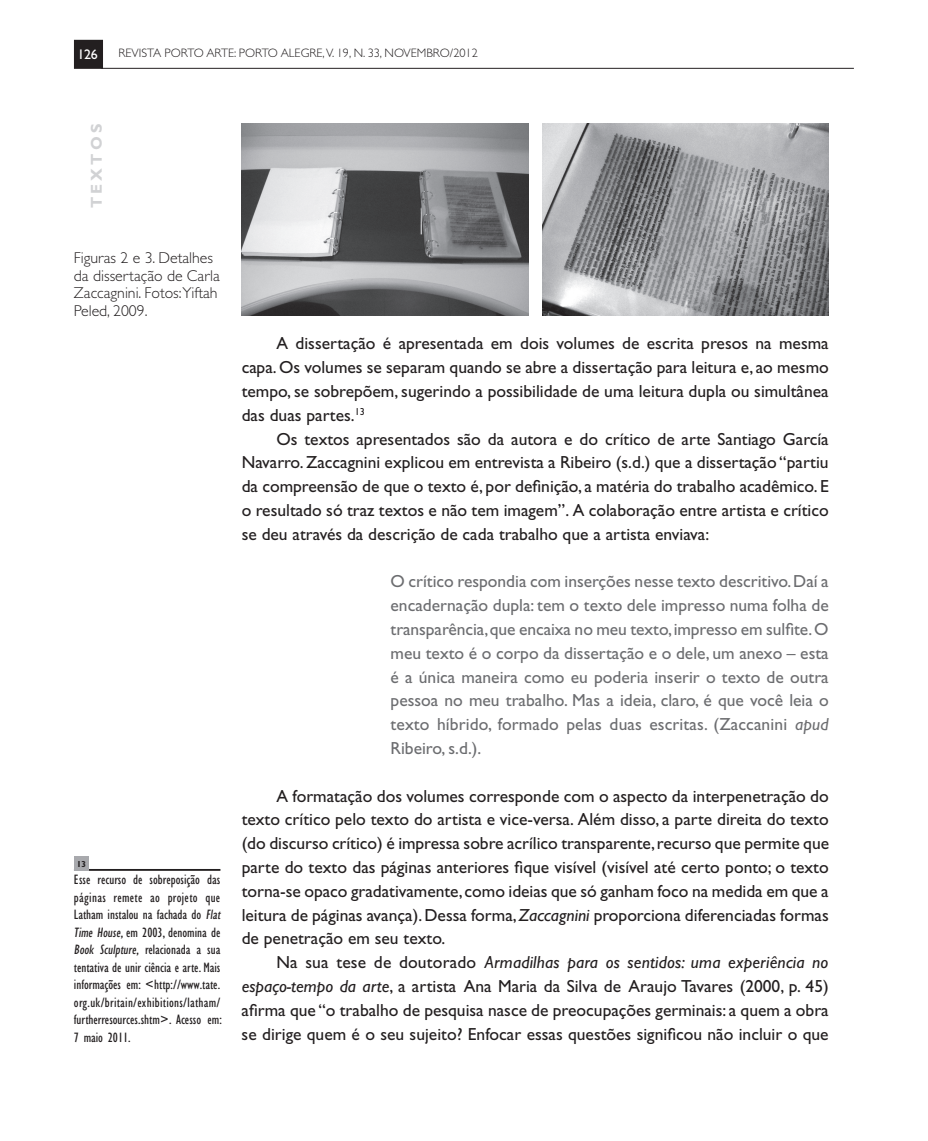
<style>
.page{position:relative;width:928px;height:1141px;background:#fff}
.page>*{position:absolute;margin:0;border:0;box-sizing:border-box;transform-origin:0 0}
.t1{font:17.5px/23.8px "Gill Sans Std";color:#231f20;text-align:justify}
.t2{font:17.5px/23.8px "Gill Sans Std";color:#6c6d70;text-align:justify}
.t3{font:300 15.75px/17.5px "Gill Sans Std";color:#231f20}
.t4{font:700 15.75px "Gill Sans Std";letter-spacing:.2em;color:#d1d2d4}
.t5{font:condensed 14px/17.5px "Gill Sans Std";color:#231f20}
.t6{font:14px "Gill Sans Std";color:#fff}
.t7{font:300 12.25px "Gill Sans Std";color:#231f20}
.t8{font:700 condensed 8.75px "Gill Sans Std";color:#231f20}
.s1{font-style:italic}
</style>
<div class="page">
<div style="left:75px;top:41px;width:27px;height:27px;background:#231f20"></div>
<div style="left:74px;top:40px;width:29px;height:29px;border:2px solid #231f20"></div>
<hr style="left:101px;top:68px;width:753px;height:1px;background:#231f20">
<hr style="left:74px;top:869px;width:146px;height:2px;background:#231f20">
<div style="left:74px;top:857px;width:14px;height:14px;background:#a8a9ad"></div>
<img style="left:242px;top:124px;width:286px;height:191px">
<img style="left:542px;top:124px;width:286px;height:191px">
<p class="t6" style="left:77px;top:47px;width:22px">126</p>
<p class="t7" style="left:119px;top:46px;width:7px">REVISTA</p>
<p class="t7" style="left:165px;top:46px;width:50px">PORTO ARTE</p>
<p class="t7" style="left:234px;top:46px;width:245px">: PORTO ALEGRE, V. 19, N. 33, NOVEMBRO/2012</p>
<p class="t4" style="left:87px;top:208px;width:86px;rotate:-90deg">TEXTOS</p>
<p class="t3" style="left:74px;top:250px;width:147px">Figuras 2 e 3. Detalhes da dissertação de Carla<br>Zaccagnini. Fotos:Yiftah<br>Peled, 2009.</p>
<p class="t8" style="left:77px;top:858px;width:11px">13</p>
<p class="t5" style="left:74px;top:871px;width:150px">Esse recurso de sobreposição das páginas remete ao projeto que<br>Latham instalou na fachada do Flat<br>Time House,em 2003, denomina de<br>Book Sculpture, relacionada a sua tentativa de unir ciência e arte. Mais informações em: &lt;http://www.tate. org.uk/britain/exhibitions/latham/ furtherresources.shtm&gt;. Acesso em:<br>7 maio 2011.</p>
<p class="t1" style="left:242px;top:332px;width:588px;text-indent:35px">A dissertação é apresentada em dois volumes de escrita presos na mesma capa. Os volumes se separam quando se abre a dissertação para leitura e, ao mesmo tempo, se sobrepõem, sugerindo a possibilidade de uma leitura dupla ou simultânea das duas partes.<sup>13</sup></p>
<p class="t1" style="left:242px;top:427px;width:588px;text-indent:35px">Os textos apresentados são da autora e do crítico de arte Santiago García Navarro. Zaccagnini explicou em entrevista a Ribeiro (s.d.) que a dissertação “partiu da compreensão de que o texto é, por definição, a matéria do trabalho acadêmico. E o resultado só traz textos e não tem imagem”. A colaboração entre artista e crítico se deu através da descrição de cada trabalho que a artista enviava:</p>
<p class="t2" style="left:390px;top:570px;width:440px">O crítico respondia com inserções nesse texto descritivo. Daí a encadernação dupla: tem o texto dele impresso numa folha de transparência, que encaixa no meu texto, impresso em sulfite. O meu texto é o corpo da dissertação e o dele, um anexo – esta é a única maneira como eu poderia inserir o texto de outra pessoa no meu trabalho. Mas a ideia, claro, é que você leia o texto híbrido, formado pelas duas escritas. (Zaccanini <span class="s1">apud </span>Ribeiro, s.d.).</p>
<p class="t1" style="left:242px;top:784px;width:589px;text-indent:35px">A formatação dos volumes corresponde com o aspecto da interpenetração do texto crítico pelo texto do artista e vice-versa. Além disso, a parte direita do texto (do discurso crítico) é impressa sobre acrílico transparente, recurso que permite que parte do texto das páginas anteriores fique visível (visível até certo ponto; o texto torna-se opaco gradativamente, como ideias que só ganham foco na medida em que a leitura de páginas avança). Dessa forma, <span class="s1">Zaccagnini</span> proporciona diferenciadas formas de penetração em seu texto.</p>
<p class="t1" style="left:242px;top:950px;width:588px;text-indent:35px">Na sua tese de doutorado <span class="s1">Armadilhas para os sentidos: uma experiência no espaço-tempo da arte</span>, a artista Ana Maria da Silva de Araujo Tavares (2000, p. 45) afirma que “o trabalho de pesquisa nasce de preocupações germinais: a quem a obra se dirige quem é o seu sujeito? Enfocar essas questões significou não incluir o que</p>
</div>
